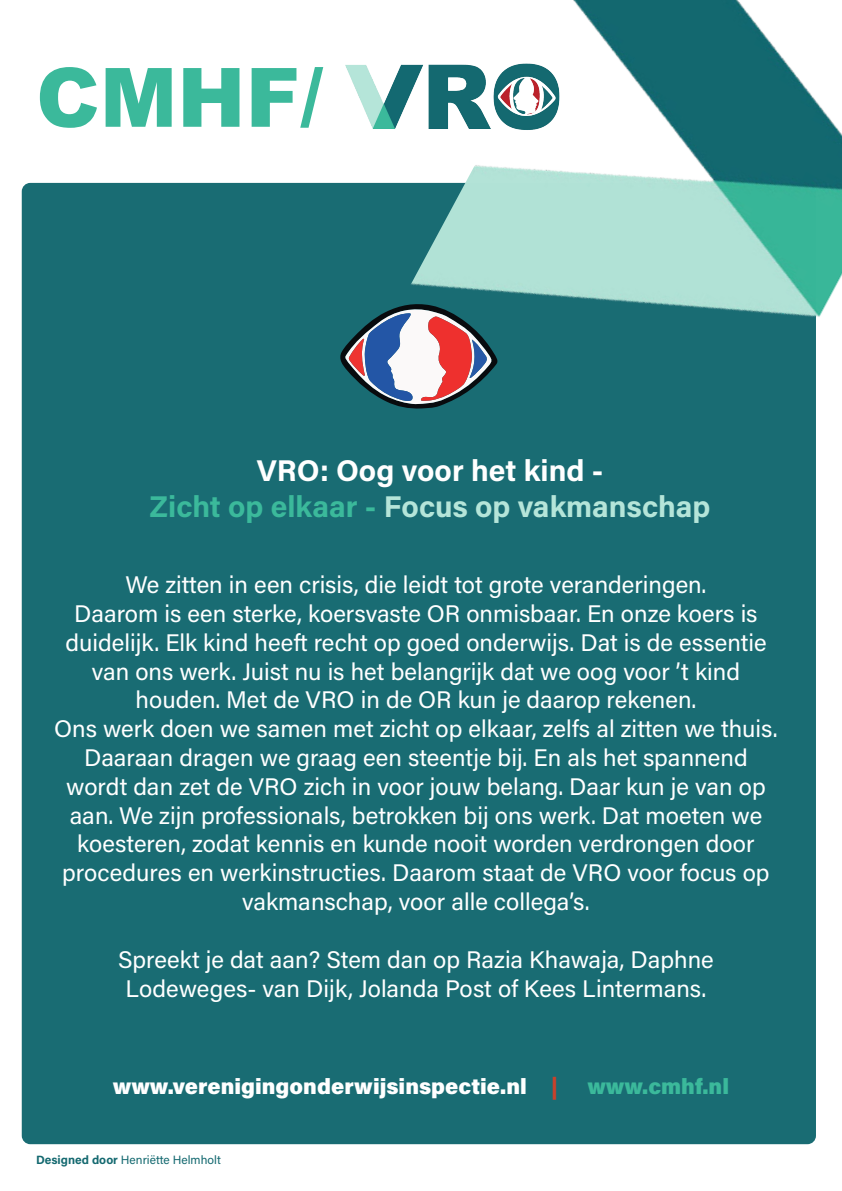
<style>
.page{position:relative;width:842px;height:1191px;background:#fff}
.page>*{position:absolute;margin:0;border:0;box-sizing:border-box;transform-origin:0 0}
.t1{font:900 82px "Arial";color:#3bb99b}
.t2{font:30px "Acumin Variable Concept";letter-spacing:.05em;color:#b5e5d9}
.t3{font:30px "Acumin Variable Concept";letter-spacing:.05em;color:#fff}
.t4{font:24px/28.8px "Acumin Variable Concept";letter-spacing:.02em;color:#fff;text-align:center}
.t5{font:22px "Acumin Variable Concept";letter-spacing:.095em;color:#fff}
.t6{font:22px "Acumin Variable Concept";letter-spacing:.09em;color:#3bb99b}
.t7{font:12px "Acumin Variable Concept";letter-spacing:.025em;color:#146970}
.s1{color:#3bb99b}
.s2{color:#c9422b}
</style>
<div class="page">
<div style="left:22px;top:183px;width:794px;height:961px;background:#146970;border-radius:9px"></div>
<img style="left:372px;top:0;width:470px;height:317px">
<img style="left:345px;top:19px;width:233px;height:123px">
<svg style="left:340px;top:302px;width:158px;height:107px"></svg>
<p class="t1" style="left:36px;top:38px;width:289px">CMHF/</p>
<p class="t3" style="left:257px;top:450px;width:348px">VRO: Oog voor het kind -</p>
<p class="t2" style="left:150px;top:486px;width:561px"><span class="s1">Zicht op elkaar -</span> Focus op vakmanschap</p>
<p class="t4" style="left:125px;top:569px;width:582px">We zitten in een crisis, die leidt tot grote veranderingen.</p>
<p class="t4" style="left:65px;top:598px;width:702px">Daarom is een sterke, koersvaste OR onmisbaar. En onze koers is duidelijk. Elk kind heeft recht op goed onderwijs. Dat is de essentie van ons werk. Juist nu is het belangrijk dat we oog voor ’t kind</p>
<p class="t4" style="left:136px;top:684px;width:561px">houden. Met de VRO in de OR kun je daarop rekenen.</p>
<p class="t4" style="left:54px;top:713px;width:724px">Ons werk doen we samen met zicht op elkaar, zelfs al zitten we thuis.<br>Daaraan dragen we graag een steentje bij. En als het spannend wordt dan zet de VRO zich in voor jouw belang. Daar kun je van op aan. We zijn professionals, betrokken bij ons werk. Dat moeten we</p>
<p class="t4" style="left:62px;top:828px;width:708px">koesteren, zodat kennis en kunde nooit worden verdrongen door procedures en werkinstructies. Daarom staat de VRO voor focus op vakmanschap, voor alle collega’s.</p>
<p class="t4" style="left:118px;top:944px;width:597px">Spreekt je dat aan? Stem dan op Razia Khawaja, Daphne</p>
<p class="t4" style="left:125px;top:972px;width:582px">Lodeweges- van Dijk, Jolanda Post of Kees Lintermans.</p>
<p class="t5" style="left:113px;top:1071px;width:446px">www.verenigingonderwijsinspectie.nl <span class="s2">|</span></p>
<p class="t6" style="left:587px;top:1071px;width:141px">www.cmhf.nl</p>
<p class="t7" style="left:36px;top:1151px;width:186px">Designed door Henriëtte Helmholt</p>
</div>
